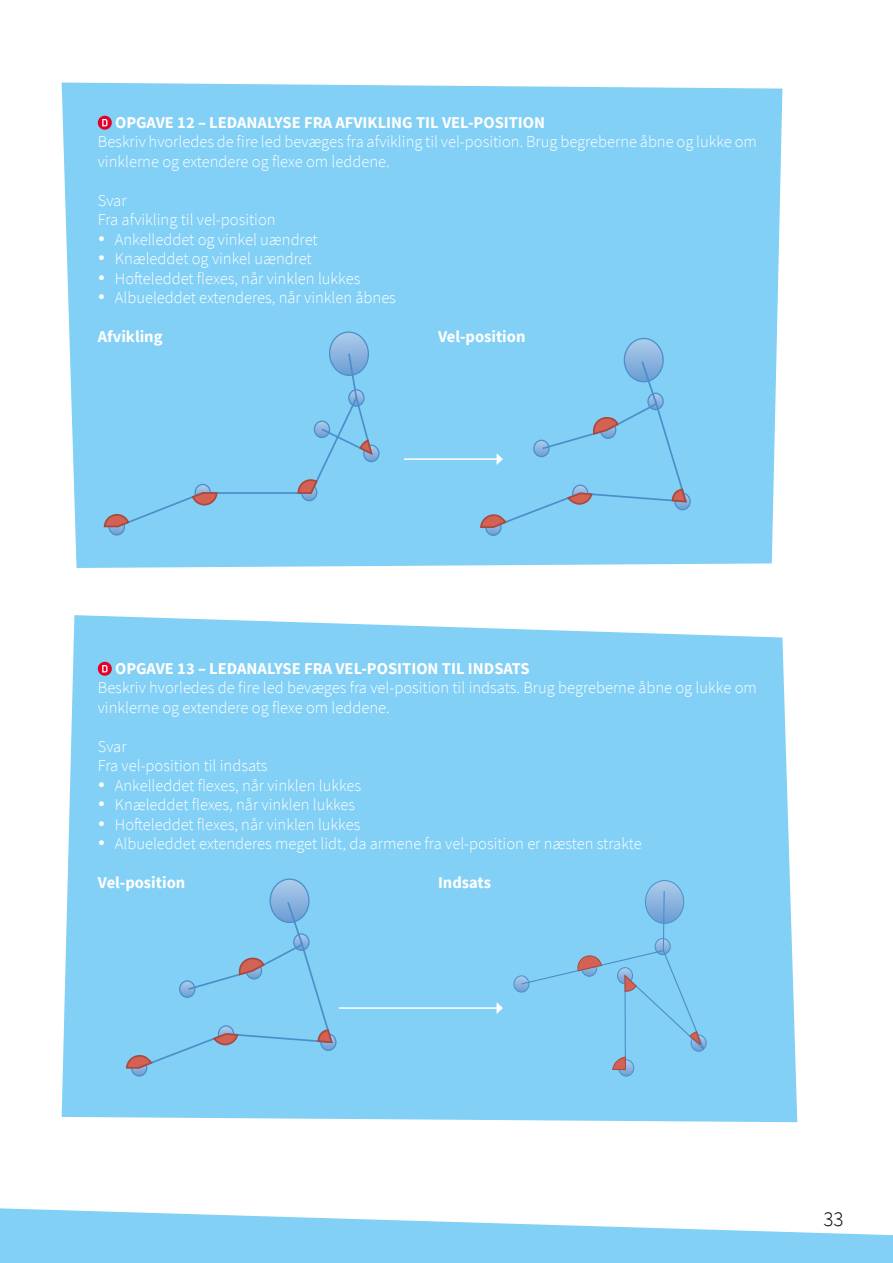
<style>
.page{position:relative;width:893px;height:1263px;background:#fff}
.page>*{position:absolute;margin:0;border:0;box-sizing:border-box;transform-origin:0 0}
.t1{font:300 21px "Source Sans Pro";color:#000}
.t2{font:300 16.5px/19.5px "Source Sans Pro";color:#fff}
.t3{font:700 16.5px "Source Sans Pro";color:#fff}
</style>
<div class="page">
<svg style="left:0;top:1208px;width:893px;height:55px;fill:#82d0f5"></svg>
<div style="left:62px;top:615px;width:735px;height:507px;background:#82d0f5"></div>
<div style="left:62px;top:83px;width:720px;height:485px;background:#82d0f5"></div>
<svg style="left:98px;top:116px;width:14px;height:14px"></svg>
<svg style="left:102px;top:119px;width:5px;height:7px"></svg>
<hr style="left:404px;top:458px;width:93px;height:2px;background:#fff">
<svg style="left:98px;top:662px;width:14px;height:14px"></svg>
<svg style="left:102px;top:665px;width:5px;height:7px"></svg>
<hr style="left:339px;top:1007px;width:158px;height:2px;background:#fff">
<svg style="left:497px;top:1002px;width:6px;height:12px"></svg>
<svg style="left:327px;top:331px;width:44px;height:21px"></svg>
<div style="left:363px;top:445px;width:17px;height:17px;border:1px solid #4b8ecb;border-radius:50%"></div>
<div style="left:109px;top:518px;width:16px;height:18px;border:1px solid #4b8ecb;border-radius:50%"></div>
<div style="left:115px;top:352px;width:259px;height:177px;background:#82d0f5"></div>
<svg style="left:104px;top:513px;width:26px;height:22px"></svg>
<svg style="left:191px;top:484px;width:27px;height:22px"></svg>
<svg style="left:297px;top:478px;width:22px;height:23px"></svg>
<svg style="left:358px;top:438px;width:21px;height:24px"></svg>
<div style="left:674px;top:493px;width:17px;height:17px;border:1px solid #4b8ecb;border-radius:50%"></div>
<div style="left:485px;top:518px;width:16px;height:18px;border:1px solid #4b8ecb;border-radius:50%"></div>
<svg style="left:480px;top:338px;width:210px;height:197px;background:#82caef"></svg>
<div style="left:270px;top:878px;width:40px;height:45px;border:1px solid #4b8ecb;border-radius:50%"></div>
<div style="left:320px;top:1033px;width:17px;height:18px;border:1px solid #4b8ecb;border-radius:50%"></div>
<svg style="left:126px;top:879px;width:210px;height:197px;background:#82caef"></svg>
<div style="left:513px;top:975px;width:16px;height:17px;border:1px solid #4b8ecb;border-radius:50%"></div>
<svg style="left:514px;top:880px;width:193px;height:196px;background:#82cbf0"></svg>
<p class="t3" style="left:115px;top:111px;width:432px">OPGAVE 12 – LEDANALYSE FRA AFVIKLING TIL VEL-POSITION</p>
<p class="t2" style="left:98px;top:132px;width:661px">Beskriv hvorledes de fire led bevæges fra afvikling til vel-position. Brug begreberne åbne og lukke om vinklerne og extendere og flexe om leddene.</p>
<p class="t2" style="left:98px;top:190px;width:179px">Svar<br>Fra afvikling til vel-position</p>
<p class="t2" style="left:98px;top:229px;width:221px">• Ankelleddet og vinkel uændret</p>
<p class="t2" style="left:98px;top:249px;width:215px">• Knæleddet og vinkel uændret</p>
<p class="t2" style="left:98px;top:268px;width:264px">• Hofteleddet flexes, når vinklen lukkes</p>
<p class="t2" style="left:98px;top:288px;width:300px">• Albueleddet extenderes, når vinklen åbnes</p>
<p class="t3" style="left:98px;top:325px;width:66px">Afvikling</p>
<p class="t3" style="left:438px;top:325px;width:89px">Vel-position</p>
<p class="t3" style="left:115px;top:657px;width:416px">OPGAVE 13 – LEDANALYSE FRA VEL-POSITION TIL INDSATS</p>
<p class="t2" style="left:98px;top:678px;width:661px">Beskriv hvorledes de fire led bevæges fra vel-position til indsats. Brug begreberne åbne og lukke om vinklerne og extendere og flexe om leddene.</p>
<p class="t2" style="left:98px;top:736px;width:171px">Svar<br>Fra vel-position til indsats</p>
<p class="t2" style="left:98px;top:775px;width:265px">• Ankelleddet flexes, når vinklen lukkes</p>
<p class="t2" style="left:98px;top:795px;width:259px">• Knæleddet flexes, når vinklen lukkes</p>
<p class="t2" style="left:98px;top:814px;width:264px">• Hofteleddet flexes, når vinklen lukkes</p>
<p class="t2" style="left:98px;top:834px;width:545px">• Albueleddet extenderes meget lidt, da armene fra vel-position er næsten strakte</p>
<p class="t3" style="left:98px;top:871px;width:89px">Vel-position</p>
<p class="t3" style="left:438px;top:871px;width:55px">Indsats</p>
<p class="t1" style="left:823px;top:1206px;width:22px">33</p>
</div>
